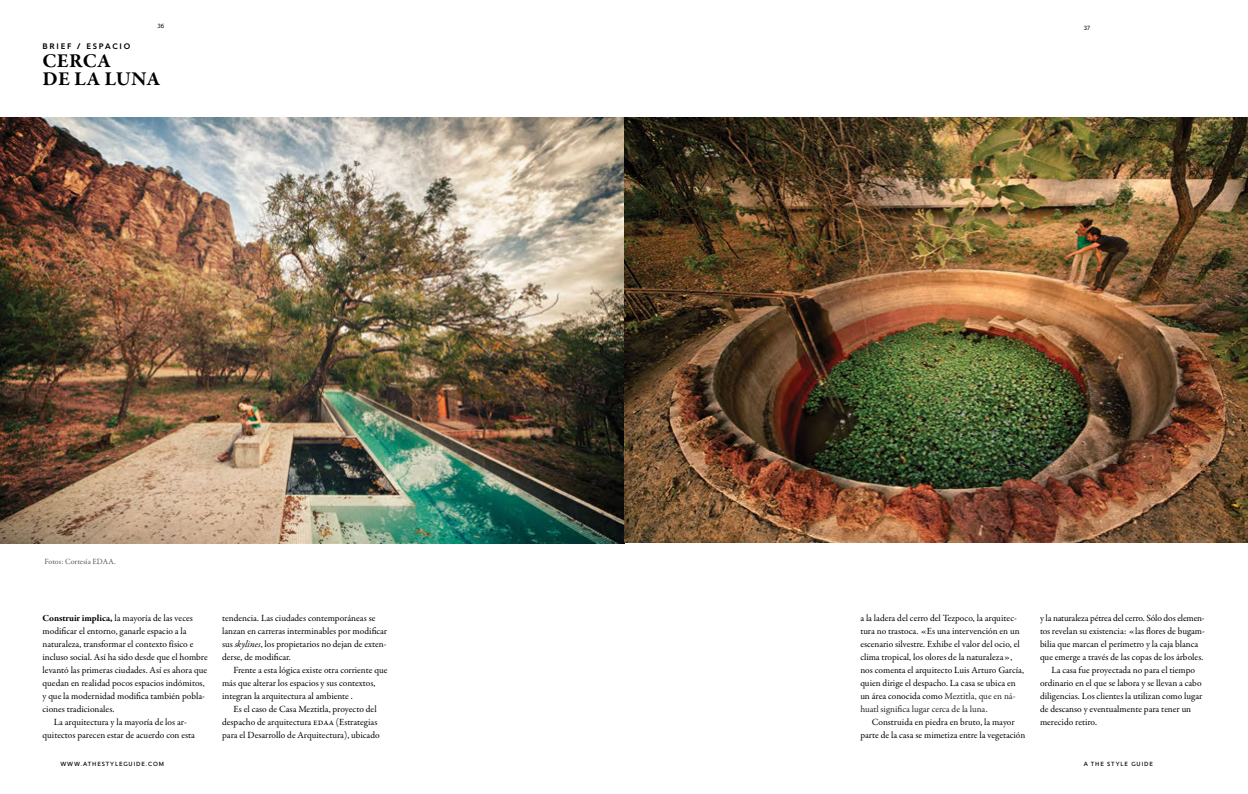
<style>
.page{position:relative;width:1248px;height:794px;background:#fff}
.page>*{position:absolute;margin:0;border:0;box-sizing:border-box;transform-origin:0 0}
.t1{font:700 20px/18px "Garamond Premr Pro";letter-spacing:.01em;color:#000}
.t2{font:9.5px/13px "Garamond Premr Pro";color:#000}
.t3{font:8px "Garamond Premr Pro";color:#58595b}
.t4{font:700 8px "Gentleman";letter-spacing:.225em;color:#000}
.t5{font:500 6px "Gentleman";letter-spacing:.15em;color:#000}
.t6{font:6px "Gentleman";color:#000}
.s1{font-weight:700}
.s2{font-style:italic}
.s3{color:#222}
</style>
<div class="page">
<img style="left:0;top:118px;width:1247px;height:425px">
<p class="t6" style="left:157px;top:23px;width:8px">36</p>
<p class="t6" style="left:1083px;top:25px;width:8px">37</p>
<p class="t4" style="left:43px;top:41px;width:89px">BRIEF / ESPACIO</p>
<h1 class="t1" style="left:43px;top:52px;width:119px">CERCA<br>DE LA LUNA</h1>
<p class="t3" style="left:44px;top:557px;width:73px">Fotos: Cortesía EDAA.</p>
<p class="t2" style="left:43px;top:611px;width:152px"><span class="s1">Construir implica,</span> la mayoría de las veces</p>
<p class="t2" style="left:43px;top:624px;width:145px">modificar el entorno, ganarle espacio a la</p>
<p class="t2" style="left:43px;top:637px;width:152px">naturaleza, transformar el contexto físico e</p>
<p class="t2" style="left:43px;top:650px;width:167px">incluso social. Así ha sido desde que el hombre</p>
<p class="t2" style="left:43px;top:663px;width:166px">levantó las primeras ciudades. Así es ahora que</p>
<p class="t2" style="left:43px;top:676px;width:164px">quedan en realidad pocos espacios indómitos,</p>
<p class="t2" style="left:43px;top:689px;width:164px">y que la modernidad modifica también pobla-</p>
<p class="t2" style="left:43px;top:702px;width:73px">ciones tradicionales.</p>
<p class="t2" style="left:54px;top:715px;width:134px">La arquitectura y la mayoría de los ar-</p>
<p class="t2" style="left:43px;top:728px;width:154px">quitectos parecen estar de acuerdo con esta</p>
<p class="t2" style="left:222px;top:611px;width:166px">tendencia. Las ciudades contemporáneas se lanzan en carreras interminables por modificar sus <span class="s2">skylines</span>, los propietarios no dejan de exten&shy;derse, de modificar.</p>
<p class="t2" style="left:222px;top:663px;width:167px;text-indent:11px">Frente a esta lógica existe otra corriente que más que alterar los espacios y sus contextos, integran la arquitectura al ambiente .</p>
<p class="t2" style="left:222px;top:702px;width:159px;text-indent:11px">Es el caso de Casa Meztitla, proyecto del despacho de arquitectura edaa (Estrategias para el Desarrollo de Arquitectura), ubicado</p>
<p class="t2" style="left:860px;top:611px;width:165px">a la ladera del cerro del Tezpoco, la arquitec&shy;tura no trastoca. «Es una intervención en un escenario silvestre. Exhibe el valor del ocio, el clima tropical, los olores de la naturaleza», nos comenta el arquitecto Luis Arturo García, quien dirige el despacho. La casa se ubica en un área conocida como <span class="s3">Meztitla, que en ná&shy;huatl significa lugar cerca de la luna.</span></p>
<p class="t2" style="left:860px;top:715px;width:166px;text-align:center">Construida en piedra en bruto, la mayor<br>parte de la casa se mimetiza entre la vegetación</p>
<p class="t2" style="left:1039px;top:611px;width:166px">y la naturaleza pétrea del cerro. Sólo dos elemen-</p>
<p class="t2" style="left:1039px;top:624px;width:166px">tos revelan su existencia: «las flores de bugam-</p>
<p class="t2" style="left:1039px;top:637px;width:160px">bilia que marcan el perímetro y la caja blanca</p>
<p class="t2" style="left:1039px;top:650px;width:165px">que emerge a través de las copas de los árboles.</p>
<p class="t2" style="left:1051px;top:663px;width:145px">La casa fue proyectada no para el tiempo</p>
<p class="t2" style="left:1039px;top:676px;width:163px">ordinario en el que se labora y se llevan a cabo</p>
<p class="t2" style="left:1039px;top:689px;width:164px">diligencias. Los clientes la utilizan como lugar</p>
<p class="t2" style="left:1039px;top:702px;width:153px">de descanso y eventualmente para tener un</p>
<p class="t2" style="left:1039px;top:715px;width:59px">merecido retiro.</p>
<p class="t5" style="left:60px;top:760px;width:105px">WWW.ATHESTYLEGUIDE.COM</p>
<p class="t5" style="left:1083px;top:760px;width:71px">A THE STYLE GUIDE</p>
</div>
